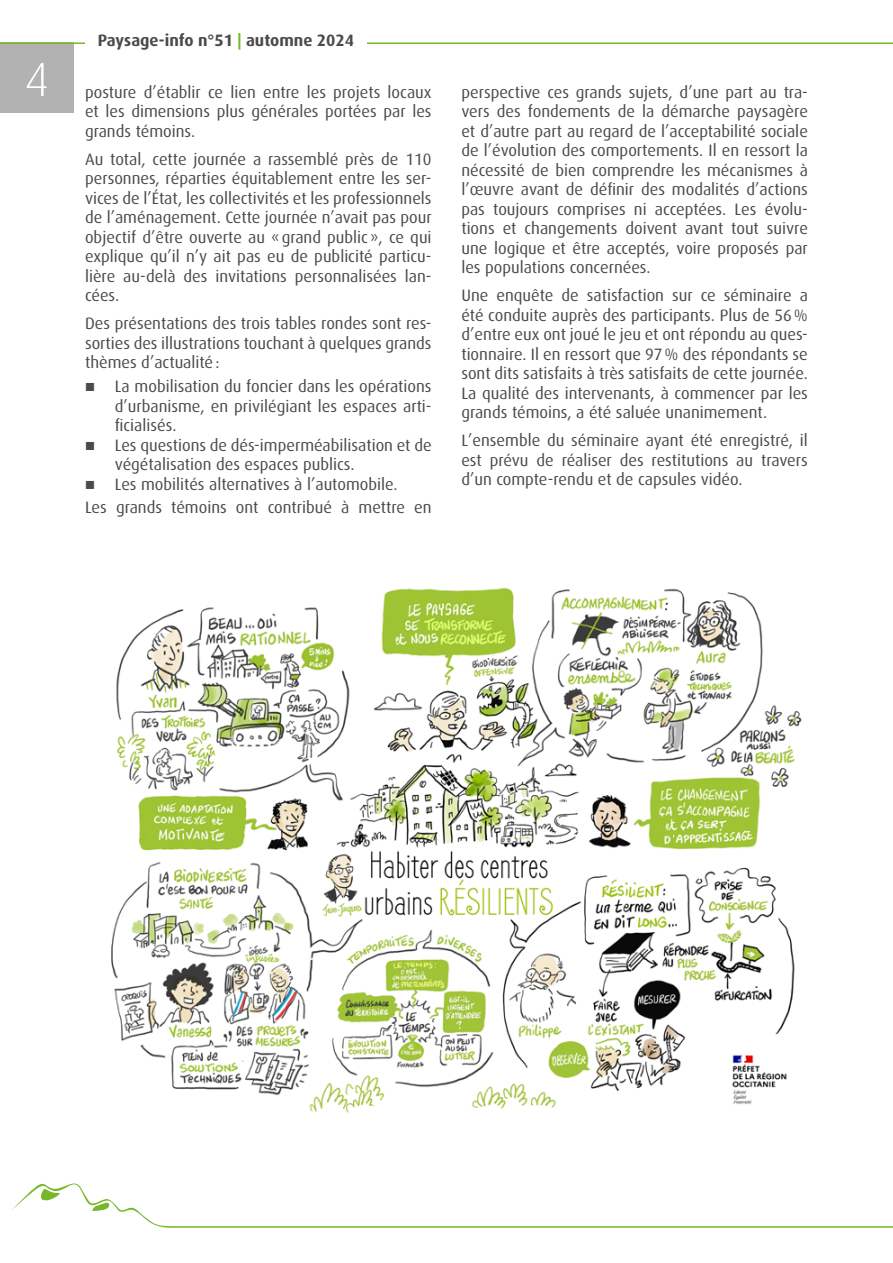
<style>
.page{position:relative;width:893px;height:1263px;background:#fff}
.page>*{position:absolute;margin:0;border:0;box-sizing:border-box;transform-origin:0 0}
.t1{font:300 48px "Dax OT";color:#fff;scale:1.05 1}
.t2{font:16.5px/19.5px "Dax OT";color:#4a4a49;text-align:justify}
.t3{font:700 16.5px "Dax OT";color:#4a4a49}
.s1{color:#76b82a}
.s2{font-family:"Liberation Sans"}
</style>
<div class="page">
<div style="left:0;top:42px;width:73px;height:71px;background:#b3b2b2"></div>
<svg style="left:11px;top:1183px;width:882px;height:45px"></svg>
<hr style="left:0;top:42px;width:893px;height:2px;background:#76b82a">
<div style="left:85px;top:0;width:282px;height:85px;background:#fff"></div>
<img style="left:111px;top:587px;width:691px;height:526px">
<h1 class="t1" style="left:24px;top:53px;width:26px">4</h1>
<p class="t3" style="left:98px;top:31px;width:258px">Paysage-info n°51 <span class="s1">|</span> automne 2024</p>
<p class="t2" style="left:85px;top:82px;width:348px">posture d’établir ce lien entre les projets locaux et les dimensions plus générales portées par les grands témoins.</p>
<p class="t2" style="left:85px;top:149px;width:348px">Au total, cette journée a rassemblé près de 110 personnes, réparties équitablement entre les ser&shy;vices de l’État, les collectivités et les professionnels de l’aménagement. Cette journée n’avait pas pour objectif d’être ouverte au «grand public», ce qui explique qu’il n’y ait pas eu de publicité particu&shy;lière au-delà des invitations personnalisées lan&shy;cées.</p>
<p class="t2" style="left:85px;top:314px;width:348px">Des présentations des trois tables rondes sont res&shy;sorties des illustrations touchant à quelques grands thèmes d’actualité:</p>
<p class="t2" style="left:115px;top:377px;width:318px;text-indent:-30px"><span class="s2">■</span> La mobilisation du foncier dans les opérations d’urbanisme, en privilégiant les espaces arti&shy;ficialisés.</p>
<p class="t2" style="left:115px;top:435px;width:318px;text-indent:-30px"><span class="s2">■</span> Les questions de dés-imperméabilisation et de végétalisation des espaces publics.</p>
<p class="t2" style="left:85px;top:472px;width:348px;line-height:23.7px"><span class="s2">■</span> Les mobilités alternatives à l’automobile.<br>Les grands témoins ont contribué à mettre en</p>
<p class="t2" style="left:461px;top:82px;width:348px">perspective ces grands sujets, d’une part au tra&shy;vers des fondements de la démarche paysagère et d’autre part au regard de l’acceptabilité sociale de l’évolution des comportements. Il en ressort la nécessité de bien comprendre les mécanismes à l’œuvre avant de définir des modalités d’actions pas toujours comprises ni acceptées. Les évolu&shy;tions et changements doivent avant tout suivre une logique et être acceptés, voire proposés par les populations concernées.</p>
<p class="t2" style="left:461px;top:286px;width:348px">Une enquête de satisfaction sur ce séminaire a été conduite auprès des participants. Plus de 56% d’entre eux ont joué le jeu et ont répondu au ques&shy;tionnaire. Il en ressort que 97% des répondants se sont dits satisfaits à très satisfaits de cette journée.<br>La qualité des intervenants, à commencer par les grands témoins, a été saluée unanimement.</p>
<p class="t2" style="left:461px;top:431px;width:348px">L’ensemble du séminaire ayant été enregistré, il est prévu de réaliser des restitutions au travers d’un compte-rendu et de capsules vidéo.</p>
</div>
